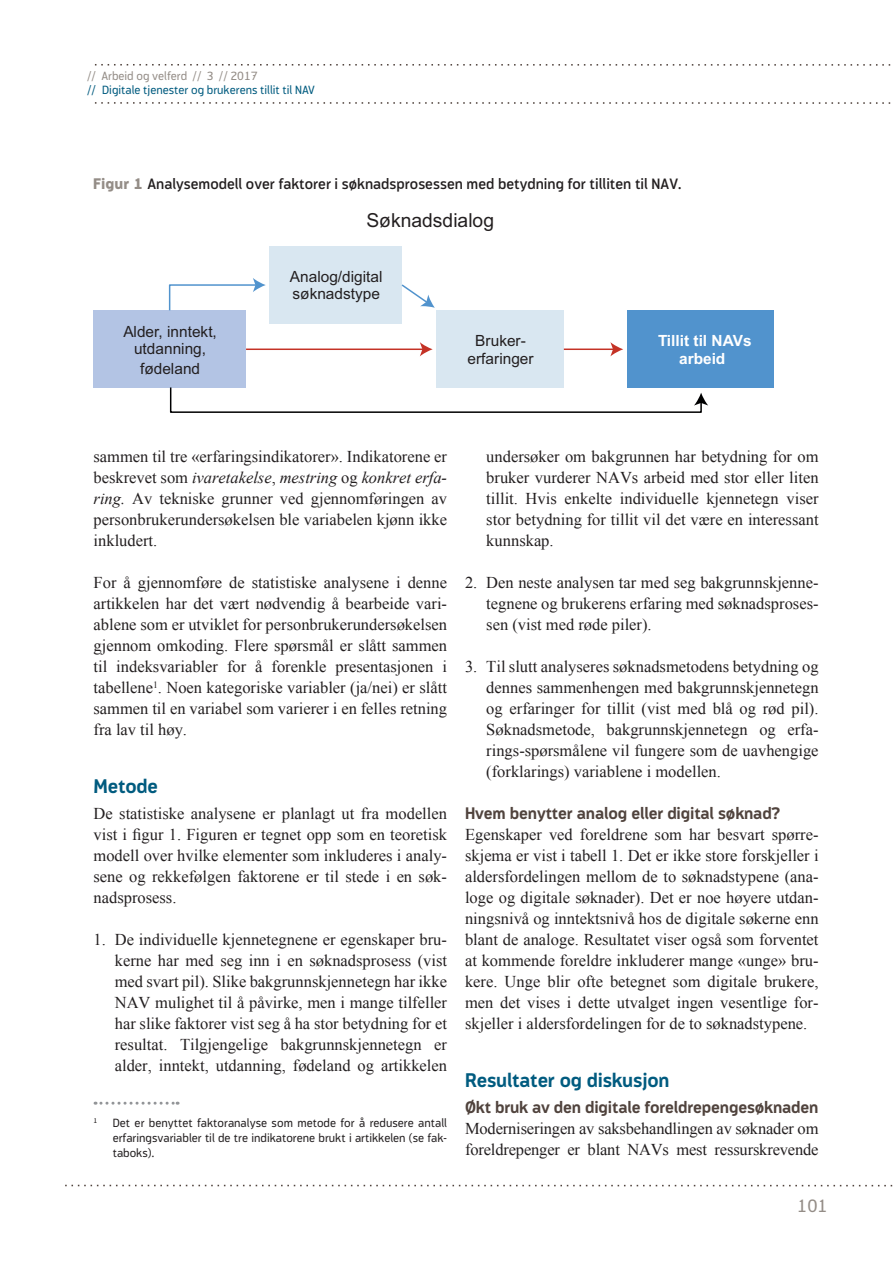
<style>
.page{position:relative;width:893px;height:1263px;background:#fff}
.page>*{position:absolute;margin:0;border:0;box-sizing:border-box;transform-origin:0 0}
.t1{font:700 19.5px "Modus";letter-spacing:-.01em;color:#005b7f}
.t2{font:19.35px "Arial";color:#231f20}
.t3{font:18px "Modus";color:#948d87}
.t4{font:16.5px/21px "Times New Roman";color:#231f20;text-align:justify}
.t5{font:700 16.5px "Modus";letter-spacing:-.01em;color:#50433d}
.t6{font:15.45px/17.4px "Arial";color:#231f20;text-align:center}
.t7{font:700 15.45px/17.4px "Arial";color:#fff;text-align:center}
.t8{font:600 15px "Modus";color:#231f20}
.t9{font:12px/15px "Modus";color:#231f20;text-align:justify}
.t10{font:12px "Modus";color:#005b7f}
.t11{font:12px "Modus";color:#948d87}
.t12{font:7.05px "Modus";color:#231f20}
.s1{font-weight:800;color:#948d87}
.s2{font-style:italic}
</style>
<div class="page">
<svg style="left:94px;top:64px;width:797px;height:2px"></svg>
<svg style="left:94px;top:102px;width:797px;height:2px"></svg>
<svg style="left:65px;top:1185px;width:828px;height:1px"></svg>
<svg style="left:95px;top:1102px;width:83px;height:3px"></svg>
<div style="left:436px;top:310px;width:128px;height:78px;background:#d9e7f1"></div>
<div style="left:627px;top:310px;width:146px;height:78px;background:#5193cd"></div>
<div style="left:270px;top:246px;width:132px;height:78px;background:#d9e7f1"></div>
<div style="left:93px;top:310px;width:153px;height:78px;background:#b3c4e4"></div>
<hr style="left:564px;top:348px;width:50px;height:2px;background:#c43226">
<svg style="left:610px;top:342px;width:13px;height:14px"></svg>
<svg style="left:169px;top:387px;width:539px;height:26px"></svg>
<svg style="left:168px;top:278px;width:98px;height:33px"></svg>
<svg style="left:401px;top:284px;width:34px;height:24px"></svg>
<hr style="left:246px;top:348px;width:178px;height:2px;background:#c43226">
<svg style="left:420px;top:342px;width:13px;height:14px"></svg>
<p class="t11" style="left:87px;top:69px;width:172px">// Arbeid og velferd // 3 // 2017</p>
<p class="t10" style="left:87px;top:83px;width:229px">// Digitale tjenester og brukerens tillit til NAV</p>
<p class="t8" style="left:93px;top:176px;width:590px"><span class="s1">Figur 1</span> Analysemodell over faktorer i søknadsprosessen med betydning for tilliten til NAV.</p>
<p class="t2" style="left:366px;top:209px;width:129px">Søknadsdialog</p>
<p class="t6" style="left:123px;top:323px;width:95px">Alder, inntekt, utdanning,</p>
<p class="t6" style="left:140px;top:359px;width:62px">fødeland</p>
<p class="t6" style="left:290px;top:268px;width:94px;text-align:left">Analog/digital søknadstype</p>
<p class="t6" style="left:468px;top:332px;width:68px">Bruker&shy;erfaringer</p>
<p class="t7" style="left:658px;top:332px;width:95px">Tillit til NAVs arbeid</p>
<p class="t4" style="left:94px;top:446px;width:355px">sammen til tre «erfaringsindikatorer». Indikatorene er beskrevet som <span class="s2">ivaretakelse</span>, <span class="s2">mestring</span> og <span class="s2">konkret erfa&shy;ring.</span> Av tekniske grunner ved gjennomføringen av personbrukerundersøkelsen ble variabelen kjønn ikke inkludert.</p>
<p class="t4" style="left:94px;top:572px;width:355px">For å gjennomføre de statistiske analysene i denne artikkelen har det vært nødvendig å bearbeide vari&shy;ablene som er utviklet for personbrukerundersøkelsen gjennom omkoding. Flere spørsmål er slått sammen til indeksvariabler for å forenkle presentasjonen i tabellene<sup>1</sup>. Noen kategoriske variabler (ja/nei) er slått sammen til en variabel som varierer i en felles retning fra lav til høy.</p>
<p class="t1" style="left:94px;top:776px;width:66px">Metode</p>
<p class="t4" style="left:94px;top:803px;width:355px">De statistiske analysene er planlagt ut fra modellen vist i figur 1. Figuren er tegnet opp som en teoretisk modell over hvilke elementer som inkluderes i analy&shy;sene og rekkefølgen faktorene er til stede i en søk&shy;nadsprosess.</p>
<p class="t4" style="left:115px;top:929px;width:334px;text-indent:-21px">1. De individuelle kjennetegnene er egenskaper bru&shy;kerne har med seg inn i en søknadsprosess (vist med svart pil). Slike bakgrunnskjennetegn har ikke NAV mulighet til å påvirke, men i mange tilfeller har slike faktorer vist seg å ha stor betydning for et resultat. Tilgjengelige bakgrunnskjennetegn er alder, inntekt, utdanning, fødeland og artikkelen</p>
<p class="t12" style="left:94px;top:1116px;width:5px">1</p>
<p class="t9" style="left:113px;top:1115px;width:336px">Det er benyttet faktoranalyse som metode for å redusere antall erfaringsvariabler til de tre indikatorene brukt i artikkelen (se fak&shy;taboks).</p>
<p class="t4" style="left:486px;top:446px;width:334px">undersøker om bakgrunnen har betydning for om bruker vurderer NAVs arbeid med stor eller liten tillit. Hvis enkelte individuelle kjennetegn viser stor betydning for tillit vil det være en interessant kunnskap.</p>
<p class="t4" style="left:486px;top:572px;width:334px;text-indent:-21px">2. Den neste analysen tar med seg bakgrunnskjenne&shy;tegnene og brukerens erfaring med søknadsproses&shy;sen (vist med røde piler).</p>
<p class="t4" style="left:486px;top:656px;width:334px;text-indent:-21px">3. Til slutt analyseres søknadsmetodens betydning og dennes sammenhengen med bakgrunnskjennetegn og erfaringer for tillit (vist med blå og rød pil).<br>Søknadsmetode, bakgrunnskjennetegn og erfa&shy;rings-spørsmålene vil fungere som de uavhengige (forklarings) variablene i modellen.</p>
<p class="t5" style="left:465px;top:804px;width:317px">Hvem benytter analog eller digital søknad?</p>
<p class="t4" style="left:465px;top:824px;width:355px">Egenskaper ved foreldrene som har besvart spørre&shy;skjema er vist i tabell 1. Det er ikke store forskjeller i aldersfordelingen mellom de to søknadstypene (ana&shy;loge og digitale søknader). Det er noe høyere utdan&shy;ningsnivå og inntektsnivå hos de digitale søkerne enn blant de analoge. Resultatet viser også som forventet at kommende foreldre inkluderer mange «unge» bru&shy;kere. Unge blir ofte betegnet som digitale brukere, men det vises i dette utvalget ingen vesentlige for&shy;skjeller i aldersfordelingen for de to søknadstypene.</p>
<p class="t1" style="left:465px;top:1070px;width:206px">Resultater og diskusjon</p>
<p class="t5" style="left:465px;top:1098px;width:355px">Økt bruk av den digitale foreldrepengesøknaden</p>
<p class="t4" style="left:465px;top:1118px;width:355px">Moderniseringen av saksbehandlingen av søknader om foreldrepenger er blant NAVs mest ressurskrevende</p>
<p class="t3" style="left:797px;top:1195px;width:32px">101</p>
</div>
